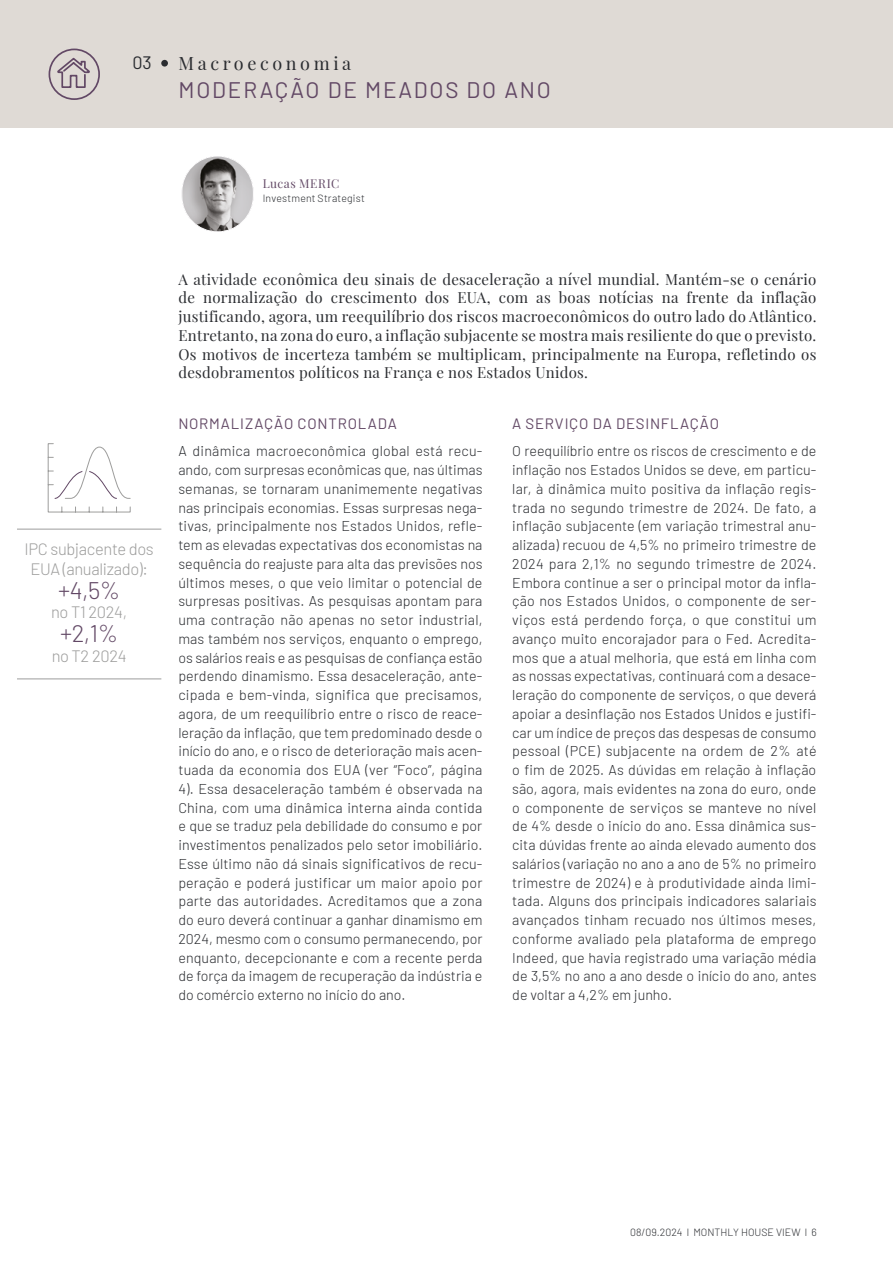
<style>
.page{position:relative;width:893px;height:1263px;background:#fff}
.page>*{position:absolute;margin:0;border:0;box-sizing:border-box;transform-origin:0 0}
.t1{font:300 24px "Barlow";color:#624865}
.Sous_titre_IN{font:22.5px "Barlow";letter-spacing:.08em;color:#624865}
.Titre_IN{font:18px "Playfair Display";letter-spacing:.2em;color:#2a2c30}
.puce_sommaire{font:18px "Barlow";color:#2a2c30}
.t2{font:300 16.5px/19.5px "Barlow";letter-spacing:-.02em;color:#9d9d9c;text-align:center}
.Amorce_partie{font:15px/18.8px "Playfair Display";letter-spacing:.02em;color:#2a2c30;text-align:justify}
.Sous_titre_texte{font:15px "Barlow";letter-spacing:.055em;color:#624865}
.Body_texte{font:300 14.25px/18.8px "Barlow";color:#2a2c30;text-align:justify}
.t3{font:12px "Playfair Display";letter-spacing:.045em;color:#624865}
.t4{font:300 10.5px "Barlow";letter-spacing:.005em;color:#2a2c30}
</style>
<div class="page">
<div style="left:0;top:0;width:893px;height:128px;background:#dfdad5"></div>
<div style="left:161px;top:60px;width:7px;height:7px;background:#2a2c30;border-radius:50%"></div>
<img style="left:182px;top:156px;width:71px;height:76px;border-radius:36px">
<div style="left:181px;top:156px;width:73px;height:76px;border:1px solid #fff;border-radius:36px"></div>
<hr style="left:17px;top:529px;width:144px;height:1px;background:#9d9d9c">
<hr style="left:17px;top:678px;width:144px;height:1px;background:#9d9d9c">
<svg style="left:47px;top:443px;width:84px;height:70px"></svg>
<svg style="left:48px;top:48px;width:52px;height:52px"></svg>
<p class="puce_sommaire" style="left:132px;top:50px;width:21px">03</p>
<p class="Titre_IN" style="left:179px;top:49px;width:174px">Macroeconomia</p>
<p class="Sous_titre_IN" style="left:179px;top:74px;width:374px">MODERAÇÃO DE MEADOS DO ANO</p>
<p class="t3" style="left:263px;top:174px;width:78px">Lucas MERIC</p>
<p class="t4" style="left:263px;top:191px;width:103px">Investment Strategist</p>
<p class="t2" style="left:25px;top:538px;width:131px">IPC subjacente dos<br>EUA (anualizado):</p>
<p class="t1" style="left:58px;top:573px;width:64px">+4,5%</p>
<p class="t2" style="left:51px;top:601px;width:77px">no T1 2024,</p>
<p class="t1" style="left:60px;top:616px;width:60px">+2,1%</p>
<p class="t2" style="left:52px;top:645px;width:76px">no T2 2024</p>
<p class="Amorce_partie" style="left:178px;top:268px;width:640px">A atividade econômica deu sinais de desaceleração a nível mundial. Mantém-se o cenário de normalização do crescimento dos EUA, com as boas notícias na frente da inflação justificando, agora, um reequilíbrio dos riscos macroeconômicos do outro lado do Atlântico.<br>Entretanto, na zona do euro, a inflação subjacente se mostra mais resiliente do que o previsto.<br>Os motivos de incerteza também se multiplicam, principalmente na Europa, refletindo os desdobramentos políticos na França e nos Estados Unidos.</p>
<p class="Sous_titre_texte" style="left:178px;top:413px;width:220px">NORMALIZAÇÃO CONTROLADA</p>
<p class="Body_texte" style="left:178px;top:441px;width:306px">A dinâmica macroeconômica global está recu&shy;ando, com surpresas econômicas que, nas últimas semanas, se tornaram unanimemente negativas nas principais economias. Essas surpresas nega&shy;tivas, principalmente nos Estados Unidos, refle&shy;tem as elevadas expectativas dos economistas na sequência do reajuste para alta das previsões nos últimos meses, o que veio limitar o potencial de surpresas positivas. As pesquisas apontam para uma contração não apenas no setor industrial, mas também nos serviços, enquanto o emprego, os salários reais e as pesquisas de confiança estão perdendo dinamismo. Essa desaceleração, ante&shy;cipada e bem-vinda, significa que precisamos, agora, de um reequilíbrio entre o risco de reace&shy;leração da inflação, que tem predominado desde o início do ano, e o risco de deterioração mais acen&shy;tuada da economia dos EUA (ver “Foco”, página 4). Essa desaceleração também é observada na China, com uma dinâmica interna ainda contida e que se traduz pela debilidade do consumo e por investimentos penalizados pelo setor imobiliário.<br>Esse último não dá sinais significativos de recu&shy;peração e poderá justificar um maior apoio por parte das autoridades. Acreditamos que a zona do euro deverá continuar a ganhar dinamismo em 2024, mesmo com o consumo permanecendo, por enquanto, decepcionante e com a recente perda de força da imagem de recuperação da indústria e do comércio externo no início do ano.</p>
<p class="Sous_titre_texte" style="left:512px;top:413px;width:208px">A SERVIÇO DA DESINFLAÇÃO</p>
<p class="Body_texte" style="left:512px;top:441px;width:306px">O reequilíbrio entre os riscos de crescimento e de inflação nos Estados Unidos se deve, em particu&shy;lar, à dinâmica muito positiva da inflação regis&shy;trada no segundo trimestre de 2024. De fato, a inflação subjacente (em variação trimestral anu&shy;alizada) recuou de 4,5% no primeiro trimestre de 2024 para 2,1% no segundo trimestre de 2024.<br>Embora continue a ser o principal motor da infla&shy;ção nos Estados Unidos, o componente de ser&shy;viços está perdendo força, o que constitui um avanço muito encorajador para o Fed. Acredita&shy;mos que a atual melhoria, que está em linha com as nossas expectativas, continuará com a desace&shy;leração do componente de serviços, o que deverá apoiar a desinflação nos Estados Unidos e justifi&shy;car um índice de preços das despesas de consumo pessoal (PCE) subjacente na ordem de 2% até o fim de 2025. As dúvidas em relação à inflação são, agora, mais evidentes na zona do euro, onde o componente de serviços se manteve no nível de 4% desde o início do ano. Essa dinâmica sus&shy;cita dúvidas frente ao ainda elevado aumento dos salários (variação no ano a ano de 5% no primeiro trimestre de 2024) e à produtividade ainda limi&shy;tada. Alguns dos principais indicadores salariais avançados tinham recuado nos últimos meses, conforme avaliado pela plataforma de emprego Indeed, que havia registrado uma variação média de 3,5% no ano a ano desde o início do ano, antes de voltar a 4,2% em junho.</p>
<p class="t4" style="left:630px;top:1225px;width:188px">08/09.2024 l MONTHLY HOUSE VIEW l 6</p>
</div>
